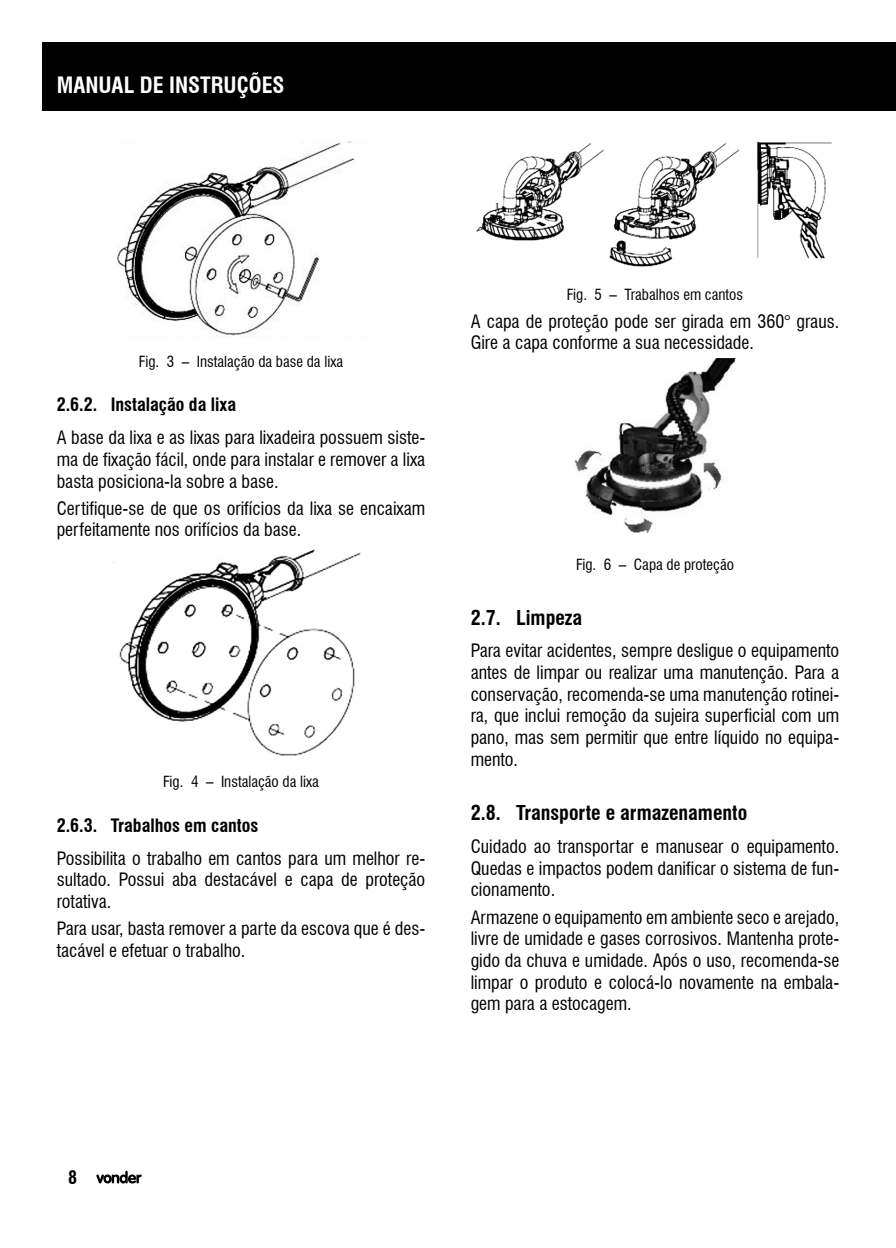
<style>
.page{position:relative;width:896px;height:1248px;background:#fff}
.page>*{position:absolute;margin:0;border:0;box-sizing:border-box;transform-origin:0 0}
.t1{font:700 condensed 22px "Swiss 721 BT";color:#fff}
.t2{font:700 condensed 20px "Swiss 721 BT";color:#000}
.t3{font:condensed 18px/21.6px "Swiss 721 BT";color:#000;text-align:justify}
.t4{font:700 condensed 18px "Swiss 721 BT";color:#000}
.t5{font:condensed 15px "Swiss 721 BT";color:#000}
</style>
<div class="page">
<img style="left:117px;top:142px;width:238px;height:196px">
<img style="left:113px;top:549px;width:248px;height:207px">
<img style="left:476px;top:142px;width:356px;height:125px">
<img style="left:574px;top:358px;width:162px;height:176px">
<div style="left:867px;top:43px;width:29px;height:68px;background:#000"></div>
<div style="left:43px;top:43px;width:824px;height:68px;background:#000"></div>
<svg style="left:96px;top:1170px;width:46px;height:13px"></svg>
<p class="t1" style="left:57px;top:72px;width:229px">MANUAL DE INSTRUÇÕES</p>
<p class="t5" style="left:139px;top:352px;width:206px">Fig. 3 – Instalação da base da lixa</p>
<p class="t4" style="left:57px;top:394px;width:181px">2.6.2. Instalação da lixa</p>
<p class="t3" style="left:57px;top:427px;width:370px">A base da lixa e as lixas para lixadeira possuem siste&shy;ma de fixação fácil, onde para instalar e remover a lixa basta posiciona-la sobre a base.</p>
<p class="t3" style="left:57px;top:497px;width:370px">Certifique-se de que os orifícios da lixa se encaixam perfeitamente nos orifícios da base.</p>
<p class="t5" style="left:163px;top:773px;width:157px">Fig. 4 – Instalação da lixa</p>
<p class="t4" style="left:57px;top:814px;width:203px">2.6.3. Trabalhos em cantos</p>
<p class="t3" style="left:57px;top:847px;width:370px">Possibilita o trabalho em cantos para um melhor re&shy;sultado. Possui aba destacável e capa de proteção rotativa.</p>
<p class="t3" style="left:57px;top:917px;width:370px">Para usar, basta remover a parte da escova que é des&shy;tacável e efetuar o trabalho.</p>
<p class="t5" style="left:567px;top:286px;width:178px">Fig. 5 – Trabalhos em cantos</p>
<p class="t3" style="left:471px;top:310px;width:370px">A capa de proteção pode ser girada em 360° graus.<br>Gire a capa conforme a sua necessidade.</p>
<p class="t5" style="left:576px;top:555px;width:159px">Fig. 6 – Capa de proteção</p>
<p class="t2" style="left:471px;top:605px;width:113px">2.7. Limpeza</p>
<p class="t3" style="left:471px;top:640px;width:370px">Para evitar acidentes, sempre desligue o equipamento antes de limpar ou realizar uma manutenção. Para a conservação, recomenda-se uma manutenção rotinei&shy;ra, que inclui remoção da sujeira superficial com um pano, mas sem permitir que entre líquido no equipa&shy;mento.</p>
<p class="t2" style="left:471px;top:801px;width:278px">2.8. Transporte e armazenamento</p>
<p class="t3" style="left:471px;top:835px;width:370px">Cuidado ao transportar e manusear o equipamento.<br>Quedas e impactos podem danificar o sistema de fun&shy;cionamento.</p>
<p class="t3" style="left:471px;top:906px;width:370px">Armazene o equipamento em ambiente seco e arejado, livre de umidade e gases corrosivos. Mantenha prote&shy;gido da chuva e umidade. Após o uso, recomenda-se limpar o produto e colocá-lo novamente na embala&shy;gem para a estocagem.</p>
<p class="t4" style="left:68px;top:1166px;width:10px">8</p>
</div>
